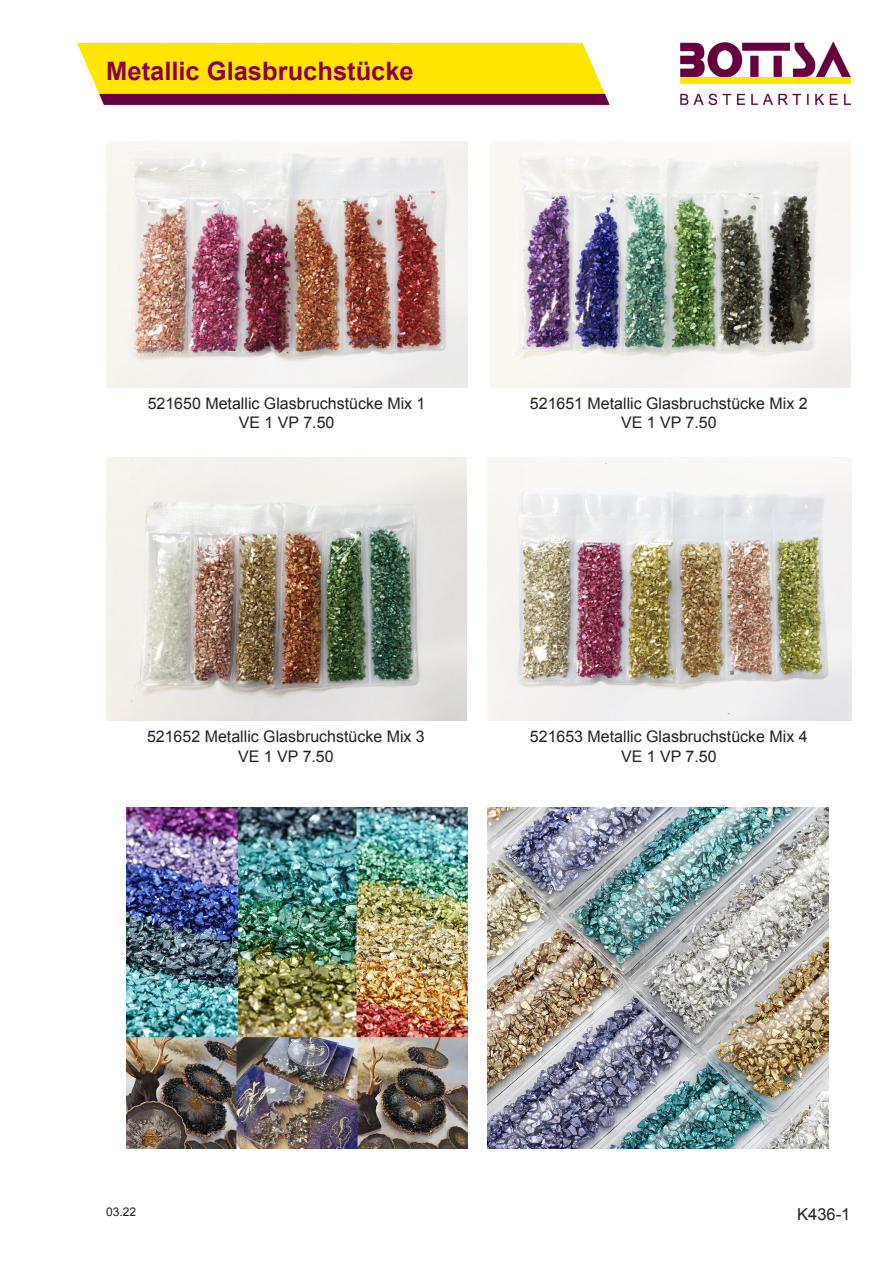
<style>
.page{position:relative;width:893px;height:1263px;background:#fff}
.page>*{position:absolute;margin:0;border:0;box-sizing:border-box;transform-origin:0 0}
.t1{font:700 25.5px "Arial";color:#8b0046}
.t2{font:16.5px "Arial";color:#231f20}
.t3{font:15.9px "Arial";color:#231f20}
.t4{font:12px "Arial";color:#231f20}
</style>
<div class="page">
<img style="left:78px;top:43px;width:772px;height:61px">
<img style="left:487px;top:808px;width:341px;height:341px">
<img style="left:127px;top:808px;width:341px;height:341px">
<img style="left:107px;top:141px;width:361px;height:247px">
<img style="left:106px;top:457px;width:361px;height:264px">
<img style="left:491px;top:141px;width:359px;height:247px">
<img style="left:487px;top:457px;width:365px;height:264px">
<p class="t1" style="left:106px;top:54px;width:309px">Metallic Glasbruchstücke</p>
<p class="t3" style="left:148px;top:393px;width:279px">521650 Metallic Glasbruchstücke Mix 1</p>
<p class="t3" style="left:239px;top:412px;width:97px">VE 1 VP 7.50</p>
<p class="t3" style="left:530px;top:393px;width:279px">521651 Metallic Glasbruchstücke Mix 2</p>
<p class="t3" style="left:621px;top:412px;width:97px">VE 1 VP 7.50</p>
<p class="t3" style="left:147px;top:726px;width:279px">521652 Metallic Glasbruchstücke Mix 3</p>
<p class="t3" style="left:238px;top:745px;width:97px">VE 1 VP 7.50</p>
<p class="t3" style="left:530px;top:726px;width:279px">521653 Metallic Glasbruchstücke Mix 4</p>
<p class="t3" style="left:621px;top:745px;width:97px">VE 1 VP 7.50</p>
<p class="t4" style="left:106px;top:1204px;width:32px">03.22</p>
<p class="t2" style="left:797px;top:1203px;width:55px">K436-1</p>
</div>
